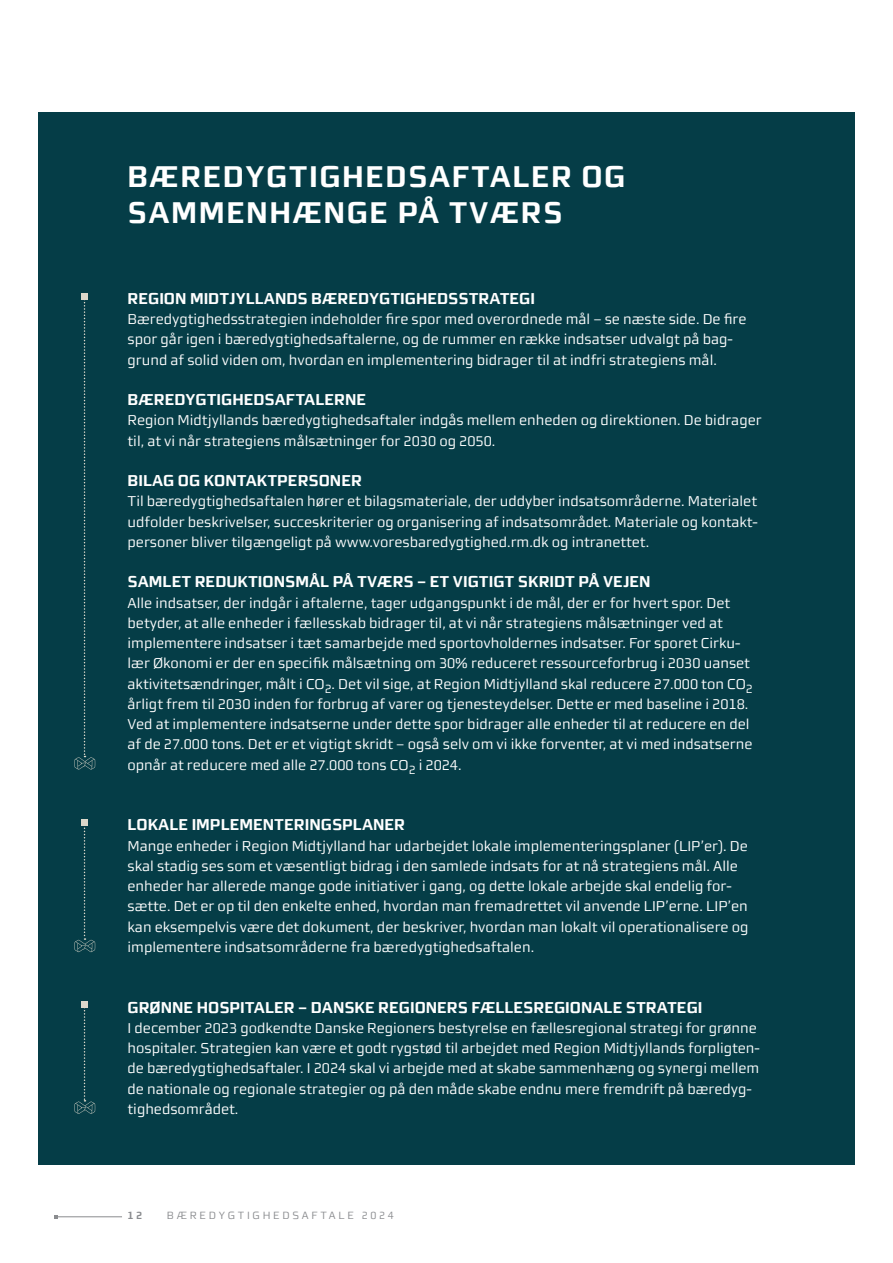
<style>
.page{position:relative;width:893px;height:1263px;background:#fff}
.page>*{position:absolute;margin:0;border:0;box-sizing:border-box;transform-origin:0 0}
.t1{font:700 30px/36px "midtsans";letter-spacing:.05em;color:#fff}
.t2{font:700 15.75px "midtsans";color:#fff}
.t3{font:14.25px/20.2px "midtsans";color:#fff}
.t4{font:10.5px "midtsans";letter-spacing:.26em;color:#8a8c8f}
.t5{font:700 10.5px "midtsans";color:#8a8c8f}
</style>
<div class="page">
<div style="left:38px;top:113px;width:817px;height:1052px;background:#053d47"></div>
<svg style="left:75px;top:819px;width:20px;height:133px"></svg>
<svg style="left:75px;top:1001px;width:20px;height:113px"></svg>
<svg style="left:75px;top:293px;width:20px;height:476px"></svg>
<hr style="left:55px;top:1216px;width:67px;height:1px;background:#8a8c8f">
<h3 class="t1" style="left:128px;top:159px;width:499px">BÆREDYGTIGHEDSAFTALER OG<br>SAMMENHÆNGE PÅ TVÆRS</h3>
<h4 class="t2" style="left:128px;top:289px;width:409px">REGION MIDTJYLLANDS BÆREDYGTIGHEDSSTRATEGI</h4>
<p class="t3" style="left:128px;top:309px;width:621px">Bæredygtighedsstrategien indeholder fire spor med overordnede mål – se næste side. De fire spor går igen i bæredygtighedsaftalerne, og de rummer en række indsatser udvalgt på bag&shy;grund af solid viden om, hvordan en implementering bidrager til at indfri strategiens mål.</p>
<h4 class="t2" style="left:128px;top:390px;width:240px">BÆREDYGTIGHEDSAFTALERNE</h4>
<p class="t3" style="left:128px;top:410px;width:636px">Region Midtjyllands bæredygtighedsaftaler indgås mellem enheden og direktionen. De bidrager til, at vi når strategiens målsætninger for 2030 og 2050.</p>
<h4 class="t2" style="left:128px;top:471px;width:236px">BILAG OG KONTAKTPERSONER</h4>
<p class="t3" style="left:128px;top:491px;width:632px;text-align:justify">Til bæredygtighedsaftalen hører et bilagsmateriale, der uddyber indsatsområderne. Materialet udfolder beskrivelser, succeskriterier og organisering af indsatsområdet. Materiale og kontakt&shy;personer bliver tilgængeligt på www.voresbaredygtighed.rm.dk og intranettet.</p>
<h4 class="t2" style="left:128px;top:573px;width:524px">SAMLET REDUKTIONSMÅL PÅ TVÆRS – ET VIGTIGT SKRIDT PÅ VEJEN</h4>
<p class="t3" style="left:128px;top:592px;width:627px">Alle indsatser, der indgår i aftalerne, tager udgangspunkt i de mål, der er for hvert spor. Det betyder, at alle enheder i fællesskab bidrager til, at vi når strategiens målsætninger ved at implementere indsatser i tæt samarbejde med sportovholdernes indsatser. For sporet Cirku&shy;lær Økonomi er der en specifik målsætning om 30% reduceret ressourceforbrug i 2030 uanset aktivitetsændringer, målt i CO<sub>2</sub>. Det vil sige, at Region Midtjylland skal reducere 27.000 ton CO<sub>2 </sub>årligt frem til 2030 inden for forbrug af varer og tjenesteydelser. Dette er med baseline i 2018.<br>Ved at implementere indsatserne under dette spor bidrager alle enheder til at reducere en del af de 27.000 tons. Det er et vigtigt skridt – også selv om vi ikke forventer, at vi med indsatserne opnår at reducere med alle 27.000 tons CO<sub>2</sub> i 2024.</p>
<h4 class="t2" style="left:128px;top:816px;width:279px">LOKALE IMPLEMENTERINGSPLANER</h4>
<p class="t3" style="left:128px;top:835px;width:622px">Mange enheder i Region Midtjylland har udarbejdet lokale implementeringsplaner (LIP’er). De skal stadig ses som et væsentligt bidrag i den samlede indsats for at nå strategiens mål. Alle enheder har allerede mange gode initiativer i gang, og dette lokale arbejde skal endelig for&shy;sætte. Det er op til den enkelte enhed, hvordan man fremadrettet vil anvende LIP’erne. LIP’en kan eksempelvis være det dokument, der beskriver, hvordan man lokalt vil operationalisere og implementere indsatsområderne fra bæredygtighedsaftalen.</p>
<h4 class="t2" style="left:128px;top:998px;width:576px">GRØNNE HOSPITALER – DANSKE REGIONERS FÆLLESREGIONALE STRATEGI</h4>
<p class="t3" style="left:128px;top:1018px;width:634px">I december 2023 godkendte Danske Regioners bestyrelse en fællesregional strategi for grønne hospitaler. Strategien kan være et godt rygstød til arbejdet med Region Midtjyllands forpligten&shy;de bæredygtighedsaftaler. I 2024 skal vi arbejde med at skabe sammenhæng og synergi mellem de nationale og regionale strategier og på den måde skabe endnu mere fremdrift på bæredyg&shy;tighedsområdet.</p>
<p class="t5" style="left:128px;top:1210px;width:16px">1 2</p>
<p class="t4" style="left:167px;top:1210px;width:229px">BÆREDYGTIGHEDSAFTALE 2024</p>
</div>
